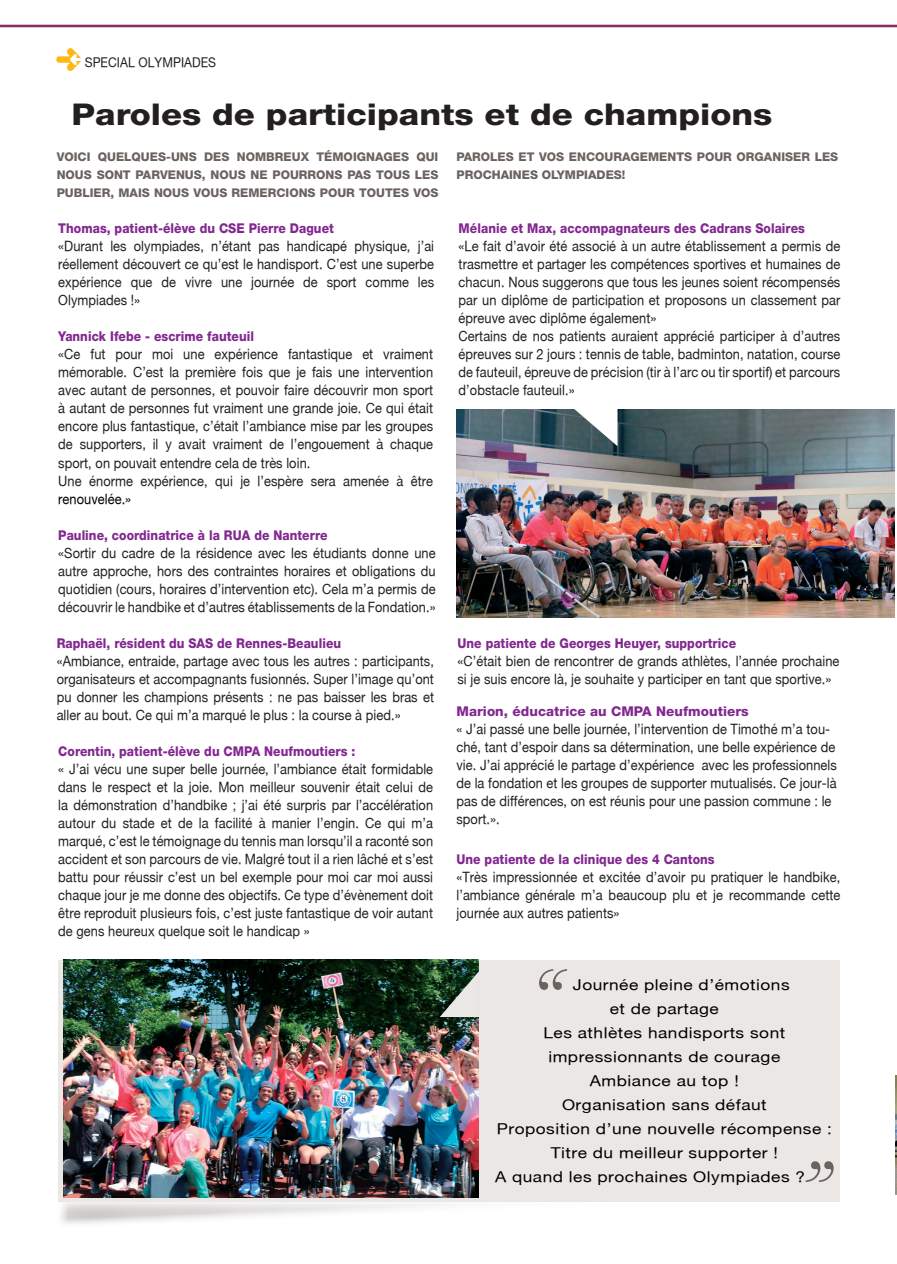
<style>
.page{position:relative;width:897px;height:1264px;background:#fff}
.page>*{position:absolute;margin:0;border:0;box-sizing:border-box;transform-origin:0 0}
.titre_rubrique_à_met{font:800 30px "Helvetica Neue LT Std";color:#231f20;scale:1.15 1}
.sous_titre_12_couleu{font:15px "Helvetica Neue Roman";letter-spacing:.03em;color:#000;scale:1.15 1}
.texte_basic{font:14.25px/18px "Helvetica Neue Roman";letter-spacing:.005em;color:#231f20;text-align:justify;scale:.9 1}
.texte_basic-2{font:800 13.5px "Helvetica Neue LT Std";letter-spacing:.005em;color:#822890;scale:.9 1}
.texte_basic-3{font:800 13.5px "Helvetica Neue LT Std";letter-spacing:.005em;color:#822890}
.texte_9_5_hel_ligth{font:13.5px "Helvetica Neue Roman";letter-spacing:.005em;color:#231f20;scale:.9 1}
.chapo_à_mettre_en_co{font:800 12px/18px "Helvetica Neue LT Std";color:#6b6360;text-align:justify}
.s1{color:#000}
</style>
<div class="page">
<svg style="left:0;top:24px;width:897px;height:4px;background:#af799a"></svg>
<svg style="left:56px;top:48px;width:25px;height:23px"></svg>
<svg style="left:58px;top:1200px;width:782px;height:24px"></svg>
<img style="left:456px;top:409px;width:438px;height:208px">
<div style="left:58px;top:960px;width:781px;height:241px;background:#eae7e5"></div>
<svg style="left:539px;top:969px;width:28px;height:20px"></svg>
<svg style="left:805px;top:1161px;width:28px;height:20px"></svg>
<img style="left:895px;top:1075px;width:2px;height:119px">
<img style="left:63px;top:959px;width:415px;height:237px">
<svg style="left:439px;top:971px;width:40px;height:45px"></svg>
<svg style="left:572px;top:409px;width:45px;height:37px"></svg>
<p class="texte_9_5_hel_ligth" style="left:85px;top:54px;width:147px">SPECIAL OLYMPIADES</p>
<p class="titre_rubrique_à_met" style="left:72px;top:97px;width:611px">Paroles de participants et de champions</p>
<p class="chapo_à_mettre_en_co" style="left:57px;top:148px;width:383px">VOICI QUELQUES-UNS DES NOMBREUX TÉMOIGNAGES QUI NOUS SONT PARVENUS, NOUS NE POURRONS PAS TOUS LES PUBLIER, MAIS NOUS VOUS REMERCIONS POUR TOUTES VOS</p>
<p class="chapo_à_mettre_en_co" style="left:456px;top:148px;width:383px">PAROLES ET VOS ENCOURAGEMENTS POUR ORGANISER LES<br>PROCHAINES OLYMPIADES!</p>
<p class="texte_basic-2" style="left:58px;top:220px;width:308px">Thomas, patient-élève du CSE Pierre Daguet</p>
<p class="texte_basic" style="left:58px;top:237px;width:419px">«Durant les olympiades, n’étant pas handicapé physique, j’ai réellement découvert ce qu’est le handisport. C’est une superbe expérience que de vivre une journée de sport comme les Olympiades !»</p>
<p class="texte_basic-2" style="left:58px;top:328px;width:219px">Yannick Ifebe - escrime fauteuil</p>
<p class="texte_basic" style="left:58px;top:345px;width:418px">«Ce fut pour moi une expérience fantastique et vraiment mémorable. C’est la première fois que je fais une intervention avec autant de personnes, et pouvoir faire découvrir mon sport à autant de personnes fut vraiment une grande joie. Ce qui était encore plus fantastique, c’était l’ambiance mise par les groupes de supporters, il y avait vraiment de l’engouement à chaque sport, on pouvait entendre cela de très loin.</p>
<p class="texte_basic" style="left:58px;top:471px;width:418px">Une énorme expérience, qui je l’espère sera amenée à être <span class="s1">renouvelée.»</span></p>
<p class="texte_basic-2" style="left:58px;top:526px;width:300px">Pauline, coordinatrice à la RUA de Nanterre</p>
<p class="texte_basic" style="left:58px;top:543px;width:421px">«Sortir du cadre de la résidence avec les étudiants donne une autre approche, hors des contraintes horaires et obligations du quotidien (cours, horaires d’intervention etc). Cela m’a permis de découvrir le handbike et d’autres établissements de la Fondation.»</p>
<p class="texte_basic-2" style="left:57px;top:634px;width:317px">Raphaël, résident du SAS de Rennes-Beaulieu</p>
<p class="texte_basic" style="left:57px;top:651px;width:421px">«Ambiance, entraide, partage avec tous les autres : participants, organisateurs et accompagnants fusionnés. Super l’image qu’ont pu donner les champions présents : ne pas baisser les bras et aller au bout. Ce qui m’a marqué le plus : la course à pied.»</p>
<p class="texte_basic-2" style="left:58px;top:742px;width:331px">Corentin, patient-élève du CMPA Neufmoutiers :</p>
<p class="texte_basic" style="left:58px;top:759px;width:418px">« J’ai vécu une super belle journée, l’ambiance était formidable dans le respect et la joie. Mon meilleur souvenir était celui de la démonstration d’handbike ; j’ai été surpris par l’accélération autour du stade et de la facilité à manier l’engin. Ce qui m’a marqué, c’est le témoignage du tennis man lorsqu’il a raconté son accident et son parcours de vie. Malgré tout il a rien lâché et s’est battu pour réussir c’est un bel exemple pour moi car moi aussi chaque jour je me donne des objectifs. Ce type d’évènement doit être reproduit plusieurs fois, c’est juste fantastique de voir autant de gens heureux quelque soit le handicap »</p>
<p class="texte_basic-2" style="left:458px;top:220px;width:386px">Mélanie et Max, accompagnateurs des Cadrans Solaires</p>
<p class="texte_basic" style="left:458px;top:237px;width:425px">«Le fait d’avoir été associé à un autre établissement a permis de trasmettre et partager les compétences sportives et humaines de chacun. Nous suggerons que tous les jeunes soient récompensés par un diplôme de participation et proposons un classement par épreuve avec diplôme également»</p>
<p class="texte_basic" style="left:458px;top:327px;width:425px">Certains de nos patients auraient apprécié participer à d’autres épreuves sur 2 jours : tennis de table, badminton, natation, course de fauteuil, épreuve de précision (tir à l’arc ou tir sportif) et parcours d’obstacle fauteuil.»</p>
<p class="texte_basic-2" style="left:457px;top:634px;width:311px">Une patiente de Georges Heuyer, supportrice</p>
<p class="texte_basic" style="left:457px;top:651px;width:426px">«C’était bien de rencontrer de grands athlètes, l’année prochaine si je suis encore là, je souhaite y participer en tant que sportive.»</p>
<p class="texte_basic-3" style="left:456px;top:702px;width:294px">Marion, éducatrice au CMPA Neufmoutiers</p>
<p class="texte_basic" style="left:456px;top:719px;width:424px;text-align:left">« J’ai passé une belle journée, l’intervention de Timothé m’a tou&shy;ché, tant d’espoir dans sa détermination, une belle expérience de vie. J’ai apprécié le partage d’expérience avec les professionnels de la fondation et les groupes de supporter mutualisés. Ce jour-là pas de différences, on est réunis pour une passion commune : le sport.».</p>
<p class="texte_basic-2" style="left:456px;top:850px;width:288px">Une patiente de la clinique des 4 Cantons</p>
<p class="texte_basic" style="left:456px;top:867px;width:428px">«Très impressionnée et excitée d’avoir pu pratiquer le handbike, l’ambiance générale m’a beaucoup plu et je recommande cette journée aux autres patients»</p>
<p class="sous_titre_12_couleu" style="left:573px;top:975px;width:190px">Journée pleine d’émotions</p>
<p class="sous_titre_12_couleu" style="left:609px;top:999px;width:96px">et de partage</p>
<p class="sous_titre_12_couleu" style="left:543px;top:1023px;width:212px">Les athlètes handisports sont</p>
<p class="sous_titre_12_couleu" style="left:548px;top:1047px;width:203px">impressionnants de courage</p>
<p class="sous_titre_12_couleu" style="left:590px;top:1071px;width:131px">Ambiance au top !</p>
<p class="sous_titre_12_couleu" style="left:562px;top:1095px;width:179px">Organisation sans défaut</p>
<p class="sous_titre_12_couleu" style="left:496px;top:1119px;width:293px">Proposition d’une nouvelle récompense :</p>
<p class="sous_titre_12_couleu" style="left:551px;top:1143px;width:199px">Titre du meilleur supporter !</p>
<p class="sous_titre_12_couleu" style="left:495px;top:1167px;width:271px">A quand les prochaines Olympiades ?</p>
</div>
